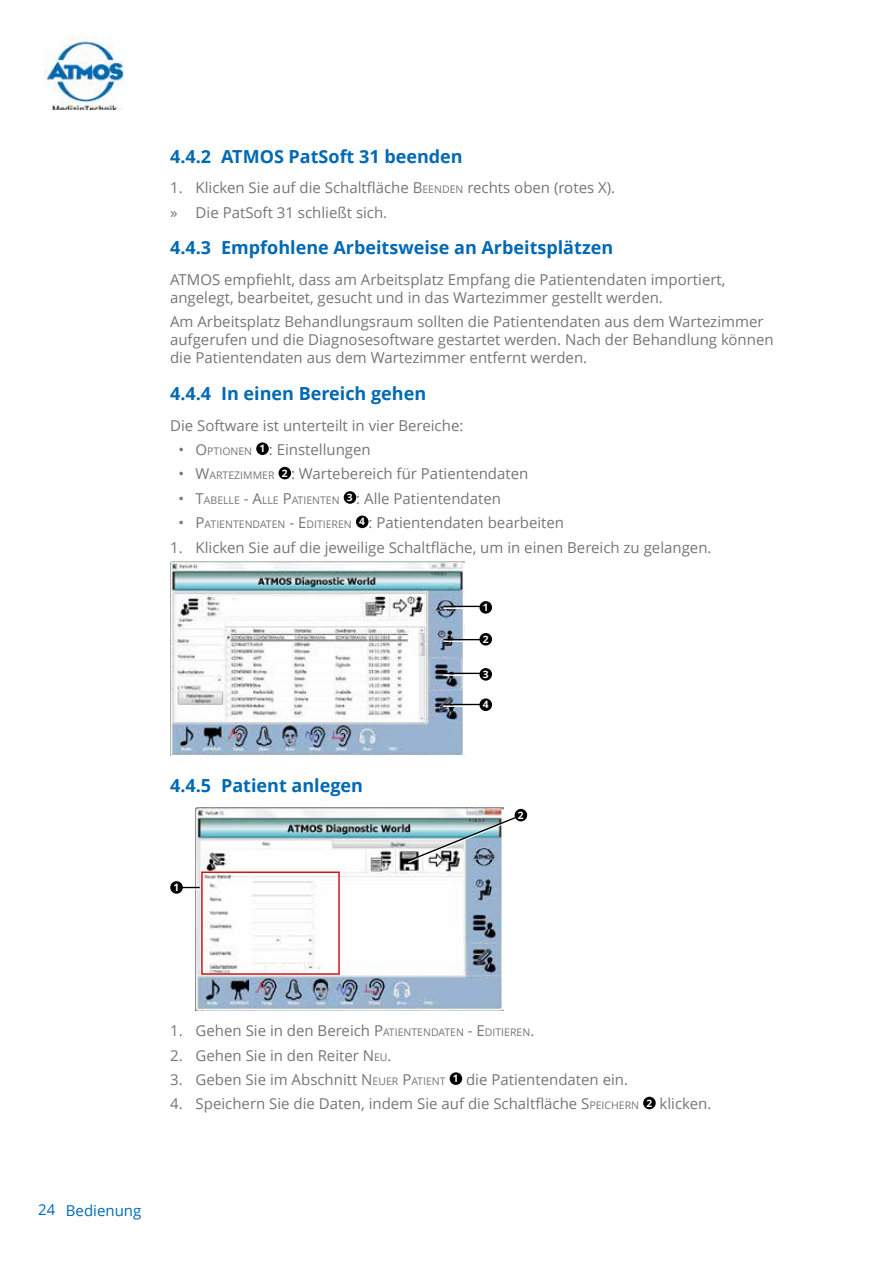
<style>
.page{position:relative;width:893px;height:1263px;background:#fff}
.page>*{position:absolute;margin:0;border:0;box-sizing:border-box;transform-origin:0 0}
.t1{font:700 18px "Open Sans";color:#0069b4}
.t2{font:15px/18px "Open Sans";color:#777576}
.t3{font:15px "Open Sans";color:#0069b4}
.t4{font:700 10.2px "Open Sans";color:#fff}
.s1{font-style:inherit}
.s2{font-size:10.5px}
</style>
<div class="page">
<img style="left:45px;top:35px;width:80px;height:75px">
<div style="left:256px;top:442px;width:13px;height:13px;background:#000;border-radius:50%"></div>
<div style="left:279px;top:467px;width:12px;height:12px;background:#000;border-radius:50%"></div>
<div style="left:344px;top:491px;width:12px;height:13px;background:#000;border-radius:50%"></div>
<div style="left:356px;top:516px;width:12px;height:12px;background:#000;border-radius:50%"></div>
<img style="left:170px;top:562px;width:294px;height:193px">
<hr style="left:444px;top:607px;width:40px;height:1px;background:#fff">
<hr style="left:444px;top:606px;width:40px;height:1px;background:#000">
<hr style="left:444px;top:640px;width:40px;height:2px;background:#fff">
<hr style="left:444px;top:639px;width:40px;height:1px;background:#000">
<hr style="left:444px;top:674px;width:40px;height:1px;background:#fff">
<hr style="left:444px;top:673px;width:40px;height:1px;background:#000">
<hr style="left:444px;top:705px;width:40px;height:1px;background:#fff">
<hr style="left:444px;top:704px;width:40px;height:1px;background:#000">
<div style="left:479px;top:601px;width:13px;height:13px;background:#000;border-radius:50%"></div>
<div style="left:479px;top:633px;width:13px;height:12px;background:#000;border-radius:50%"></div>
<div style="left:479px;top:668px;width:13px;height:13px;background:#000;border-radius:50%"></div>
<div style="left:479px;top:698px;width:13px;height:13px;background:#000;border-radius:50%"></div>
<img style="left:196px;top:807px;width:307px;height:203px">
<svg style="left:183px;top:887px;width:17px;height:2px"></svg>
<div style="left:201px;top:871px;width:139px;height:104px;border:2px solid #cd1719"></div>
<div style="left:170px;top:881px;width:13px;height:13px;background:#000;border-radius:50%"></div>
<img style="left:406px;top:814px;width:115px;height:49px">
<div style="left:515px;top:809px;width:12px;height:12px;background:#000;border-radius:50%"></div>
<div style="left:450px;top:1072px;width:12px;height:13px;background:#000;border-radius:50%"></div>
<div style="left:643px;top:1097px;width:13px;height:12px;background:#000;border-radius:50%"></div>
<p class="t1" style="left:170px;top:143px;width:294px">4.4.2 ATMOS PatSoft 31 beenden</p>
<p class="t2" style="left:170px;top:175px;width:447px;line-height:24.3px">1. Klicken Sie auf die Schaltfläche <span class="s1">B</span><span class="s2">EENDEN</span> rechts oben (rotes X). » Die PatSoft 31 schließt sich.</p>
<p class="t1" style="left:170px;top:235px;width:445px">4.4.3 Empfohlene Arbeitsweise an Arbeitsplätzen</p>
<p class="t2" style="left:170px;top:270px;width:557px">ATMOS empfiehlt, dass am Arbeitsplatz Empfang die Patientendaten importiert, angelegt, bearbeitet, gesucht und in das Wartezimmer gestellt werden.</p>
<p class="t2" style="left:170px;top:313px;width:605px">Am Arbeitsplatz Behandlungsraum sollten die Patientendaten aus dem Wartezimmer aufgerufen und die Diagnosesoftware gestartet werden. Nach der Behandlung können die Patientendaten aus dem Wartezimmer entfernt werden.</p>
<p class="t1" style="left:170px;top:381px;width:258px">4.4.4 In einen Bereich gehen</p>
<p class="t2" style="left:170px;top:416px;width:295px">Die Software ist unterteilt in vier Bereiche:</p>
<p class="t2" style="left:179px;top:440px;width:194px">• <span class="s1">O</span><span class="s2">PTIONEN</span> <sup>1</sup> : Einstellungen</p>
<p class="t2" style="left:179px;top:465px;width:351px">• <span class="s1">W</span><span class="s2">ARTEZIMMER</span> <sup>2</sup> : Wartebereich für Patientendaten</p>
<p class="t2" style="left:179px;top:489px;width:324px">• <span class="s1">T</span><span class="s2">ABELLE</span> <span class="s1">- A</span><span class="s2">LLE</span> <span class="s1">P</span><span class="s2">ATIENTEN</span> <sup>3</sup> : Alle Patientendaten</p>
<p class="t2" style="left:179px;top:513px;width:387px">• <span class="s1">P</span><span class="s2">ATIENTENDATEN</span> <span class="s1">- E</span> <span class="s2">DITIEREN</span> <sup>4</sup> : Patientendaten bearbeiten</p>
<p class="t2" style="left:170px;top:538px;width:543px">1. Klicken Sie auf die jeweilige Schaltfläche, um in einen Bereich zu gelangen.</p>
<p class="t1" style="left:170px;top:772px;width:194px">4.4.5 Patient anlegen</p>
<p class="t4" style="left:173px;top:880px;width:7px">1</p>
<p class="t4" style="left:483px;top:600px;width:7px">1</p>
<p class="t4" style="left:483px;top:632px;width:7px">2</p>
<p class="t4" style="left:483px;top:667px;width:7px">3</p>
<p class="t4" style="left:483px;top:697px;width:7px">4</p>
<p class="t4" style="left:518px;top:808px;width:7px">2</p>
<p class="t2" style="left:170px;top:1021px;width:366px">1. Gehen Sie in den Bereich <span class="s1">P</span><span class="s2">ATIENTENDATEN</span> <span class="s1">- E</span> <span class="s2">DITIEREN</span>.</p>
<p class="t2" style="left:170px;top:1046px;width:223px">2. Gehen Sie in den Reiter <span class="s1">N</span> <span class="s2">EU</span>.</p>
<p class="t2" style="left:170px;top:1070px;width:460px">3. Geben Sie im Abschnitt <span class="s1">N</span> <span class="s2">EUER</span> <span class="s1">P</span><span class="s2">ATIENT</span> <sup>1</sup> die Patientendaten ein.</p>
<p class="t2" style="left:170px;top:1094px;width:543px">4. Speichern Sie die Daten, indem Sie auf die Schaltfläche <span class="s1">S</span><span class="s2">PEICHERN</span> <sup>2</sup> klicken.</p>
<p class="t3" style="left:38px;top:1200px;width:105px">24 Bedienung</p>
</div>
